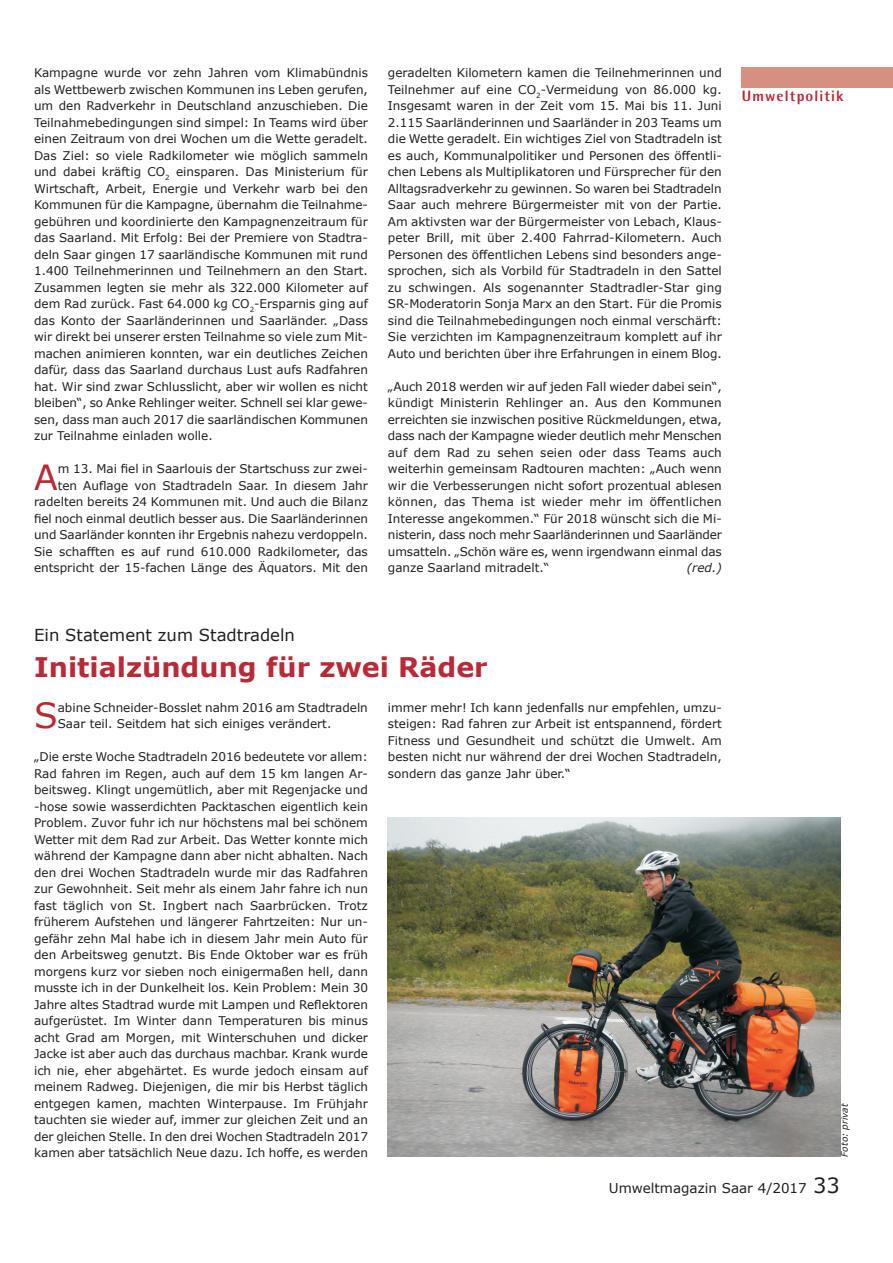
<style>
.page{position:relative;width:893px;height:1263px;background:#fff}
.page>*{position:absolute;margin:0;border:0;box-sizing:border-box;transform-origin:0 0}
.t1{font:34.65px "Verdana";color:#b92a38}
.t2{font:700 27px "Verdana";color:#b92a38}
.t3{font:16.5px "Verdana";color:#231f20}
.t4{font:800 15px "Agfa Rotis Semisans";letter-spacing:.075em;color:#b92a38}
.t5{font:13.5px "Verdana";color:#231f20}
.t6{font:12px/16.5px "Verdana";color:#231f20;text-align:justify}
.t7{font:italic 12px "Verdana";color:#231f20}
.t8{font:italic 9px "Verdana";color:#231f20}
.s1{font-size:21px}
</style>
<div class="page">
<div style="left:742px;top:67px;width:151px;height:20px;background:#d69082"></div>
<img style="left:388px;top:817px;width:452px;height:340px">
<p class="t6" style="left:34px;top:64px;width:335px">Kampagne wurde vor zehn Jahren vom Klimabündnis als Wettbewerb zwischen Kommunen ins Leben gerufen, um den Radverkehr in Deutschland anzuschieben. Die Teilnahmebedingungen sind simpel: In Teams wird über einen Zeitraum von drei Wochen um die Wette geradelt.<br>Das Ziel: so viele Radkilometer wie möglich sammeln und dabei kräftig CO<sub>2</sub> einsparen. Das Ministerium für Wirtschaft, Arbeit, Energie und Verkehr warb bei den Kommunen für die Kampagne, übernahm die Teilnahme&shy;gebühren und koordinierte den Kampagnenzeitraum für das Saarland. Mit Erfolg: Bei der Premiere von Stadtra&shy;deln Saar gingen 17 saarländische Kommunen mit rund 1.400 Teilnehmerinnen und Teilnehmern an den Start.<br>Zusammen legten sie mehr als 322.000 Kilometer auf dem Rad zurück. Fast 64.000 kg CO<sub>2</sub>-Ersparnis ging auf das Konto der Saarländerinnen und Saarländer. „Dass wir direkt bei unserer ersten Teilnahme so viele zum Mit&shy;machen animieren konnten, war ein deutliches Zeichen dafür, dass das Saarland durchaus Lust aufs Radfahren hat. Wir sind zwar Schlusslicht, aber wir wollen es nicht bleiben“, so Anke Rehlinger weiter. Schnell sei klar gewe&shy;sen, dass man auch 2017 die saarländischen Kommunen zur Teilnahme einladen wolle.</p>
<h1 class="t1" style="left:34px;top:453px;width:25px">A</h1>
<p class="t6" style="left:34px;top:460px;width:335px;text-align:right">m 13. Mai fiel in Saarlouis der Startschuss zur zwei-<br>ten Auflage von Stadtradeln Saar. In diesem Jahr radelten bereits 24 Kommunen mit. Und auch die Bilanz fiel noch einmal deutlich besser aus. Die Saarländerinnen und Saarländer konnten ihr Ergebnis nahezu verdoppeln.<br>Sie schafften es auf rund 610.000 Radkilometer, das entspricht der 15-fachen Länge des Äquators. Mit den</p>
<p class="t6" style="left:388px;top:64px;width:335px">geradelten Kilometern kamen die Teilnehmerinnen und Teilnehmer auf eine CO<sub>2</sub>-Vermeidung von 86.000 kg.<br>Insgesamt waren in der Zeit vom 15. Mai bis 11. Juni 2.115 Saarländerinnen und Saarländer in 203 Teams um die Wette geradelt. Ein wichtiges Ziel von Stadtradeln ist es auch, Kommunalpolitiker und Personen des öffentli&shy;chen Lebens als Multiplikatoren und Fürsprecher für den Alltagsradverkehr zu gewinnen. So waren bei Stadtradeln Saar auch mehrere Bürgermeister mit von der Partie.<br>Am aktivsten war der Bürgermeister von Lebach, Klaus&shy;peter Brill, mit über 2.400 Fahrrad-Kilometern. Auch Personen des öffentlichen Lebens sind besonders ange&shy;sprochen, sich als Vorbild für Stadtradeln in den Sattel zu schwingen. Als sogenannter Stadtradler-Star ging SR-Moderatorin Sonja Marx an den Start. Für die Promis sind die Teilnahmebedingungen noch einmal verschärft:<br>Sie verzichten im Kampagnenzeitraum komplett auf ihr Auto und berichten über ihre Erfahrungen in einem Blog.</p>
<p class="t6" style="left:388px;top:378px;width:335px">„Auch 2018 werden wir auf jeden Fall wieder dabei sein“, kündigt Ministerin Rehlinger an. Aus den Kommunen erreichten sie inzwischen positive Rückmeldungen, etwa, dass nach der Kampagne wieder deutlich mehr Menschen auf dem Rad zu sehen seien oder dass Teams auch weiterhin gemeinsam Radtouren machten: „Auch wenn wir die Verbesserungen nicht sofort prozentual ablesen können, das Thema ist wieder mehr im öffentlichen Interesse angekommen.“ Für 2018 wünscht sich die Mi&shy;nisterin, dass noch mehr Saarländerinnen und Saarländer umsatteln. „Schön wäre es, wenn irgendwann einmal das ganze Saarland mitradelt.“</p>
<p class="t7" style="left:687px;top:560px;width:37px">(red.)</p>
<p class="t4" style="left:742px;top:86px;width:103px">Umweltpolitik</p>
<h3 class="t3" style="left:34px;top:623px;width:263px">Ein Statement zum Stadtradeln</h3>
<h2 class="t2" style="left:34px;top:648px;width:455px">Initialzündung für zwei Räder</h2>
<h1 class="t1" style="left:34px;top:692px;width:25px">S</h1>
<p class="t6" style="left:58px;top:699px;width:312px">abine Schneider-Bosslet nahm 2016 am Stadtradeln<br>Saar teil. Seitdem hat sich einiges verändert.</p>
<p class="t6" style="left:34px;top:749px;width:335px">„Die erste Woche Stadtradeln 2016 bedeutete vor allem:<br>Rad fahren im Regen, auch auf dem 15 km langen Ar&shy;beitsweg. Klingt ungemütlich, aber mit Regenjacke und -hose sowie wasserdichten Packtaschen eigentlich kein Problem. Zuvor fuhr ich nur höchstens mal bei schönem Wetter mit dem Rad zur Arbeit. Das Wetter konnte mich während der Kampagne dann aber nicht abhalten. Nach den drei Wochen Stadtradeln wurde mir das Radfahren zur Gewohnheit. Seit mehr als einem Jahr fahre ich nun fast täglich von St. Ingbert nach Saarbrücken. Trotz früherem Aufstehen und längerer Fahrtzeiten: Nur un&shy;gefähr zehn Mal habe ich in diesem Jahr mein Auto für den Arbeitsweg genutzt. Bis Ende Oktober war es früh morgens kurz vor sieben noch einigermaßen hell, dann musste ich in der Dunkelheit los. Kein Problem: Mein 30<br>Jahre altes Stadtrad wurde mit Lampen und Reflektoren aufgerüstet. Im Winter dann Temperaturen bis minus acht Grad am Morgen, mit Winterschuhen und dicker Jacke ist aber auch das durchaus machbar. Krank wurde ich nie, eher abgehärtet. Es wurde jedoch einsam auf meinem Radweg. Diejenigen, die mir bis Herbst täglich entgegen kamen, machten Winterpause. Im Frühjahr tauchten sie wieder auf, immer zur gleichen Zeit und an der gleichen Stelle. In den drei Wochen Stadtradeln 2017 kamen aber tatsächlich Neue dazu. Ich hoffe, es werden</p>
<p class="t6" style="left:388px;top:699px;width:335px">immer mehr! Ich kann jedenfalls nur empfehlen, umzu&shy;steigen: Rad fahren zur Arbeit ist entspannend, fördert Fitness und Gesundheit und schützt die Umwelt. Am besten nicht nur während der drei Wochen Stadtradeln, sondern das ganze Jahr über.“</p>
<p class="t8" style="left:838px;top:1157px;width:55px;rotate:-90deg">Foto: privat</p>
<p class="t5" style="left:609px;top:1178px;width:232px">Umweltmagazin Saar 4/2017 <span class="s1">33</span></p>
</div>
